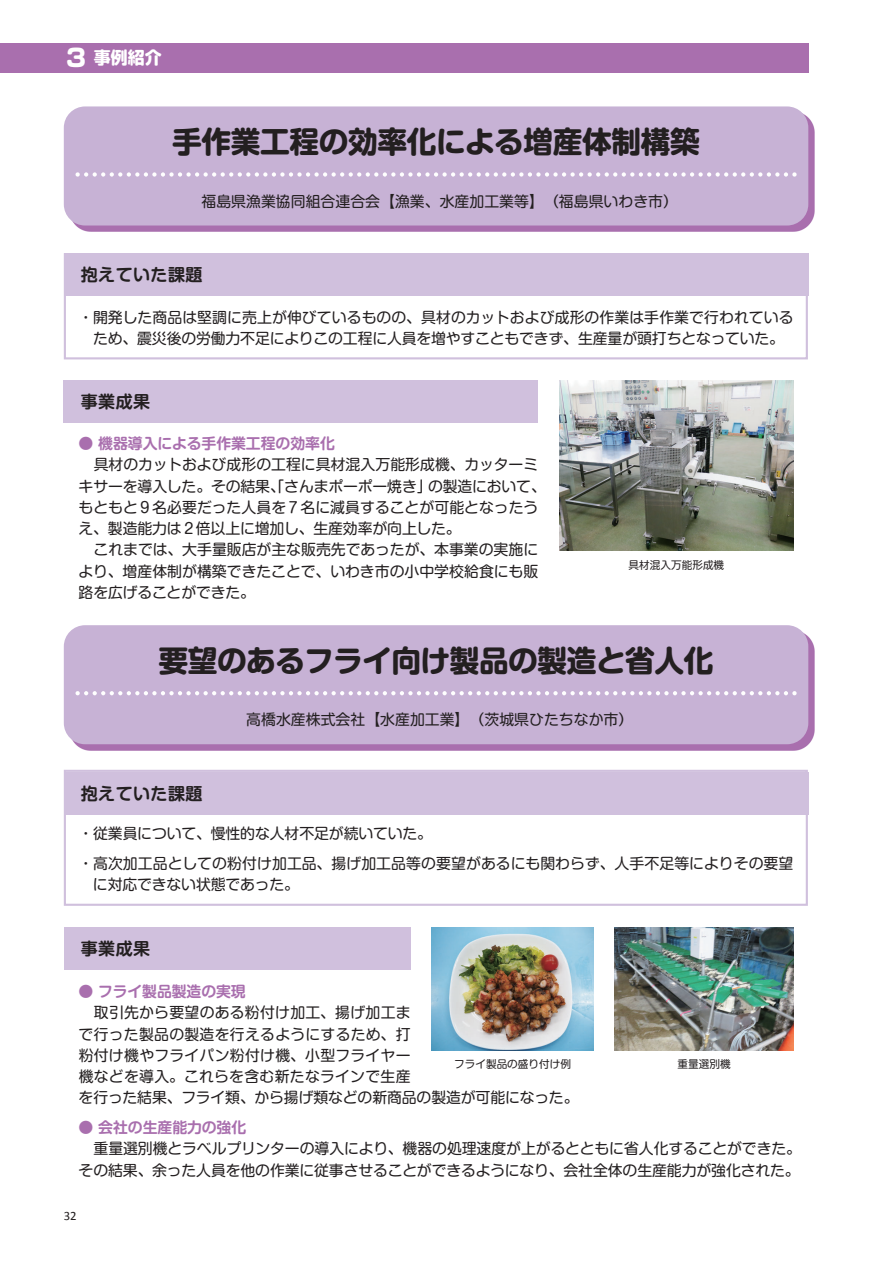
<style>
.page{position:relative;width:893px;height:1263px;background:#fff}
.page>*{position:absolute;margin:0;border:0;box-sizing:border-box;transform-origin:0 0}
.t1{font:29.7px "Shin M Go Pro Bold 90 pv RKSJ H";letter-spacing:-.015em;color:#231f20}
.t2{font:16.95px "Shin M Go Pro De Bold 90 pv RKSJ H";letter-spacing:.025em;color:#231f20}
.t3{font:16.95px "Soft Go Std Heavy 90 pv RKSJ H";color:#fff}
.t4{font:14.85px/21.3px "Shin M Go Pro Regular 90 pv RKSJ H";letter-spacing:-.005em;color:#231f20}
.t5{font:14.85px/21.3px "Shin M Go Pro Regular 90 pv RKSJ H";letter-spacing:.015em;color:#231f20}
.t6{font:14.85px "Shin M Go Pro De Bold 90 pv RKSJ H";letter-spacing:-.005em;color:#a96fae}
.t7{font:12.75px "Calibri";color:#231f20}
.t8{font:10.65px "Shin M Go Pro Regular 90 pv RKSJ H";color:#231f20}
.s1{font-size:24.45px}
</style>
<div class="page">
<div style="left:0;top:43px;width:808px;height:29px;background:#a96fae"></div>
<img style="left:73px;top:113px;width:741px;height:119px">
<div style="left:64px;top:106px;width:744px;height:120px;background:#c7b2d5;border-radius:21px"></div>
<svg style="left:75px;top:172px;width:721px;height:5px"></svg>
<img style="left:70px;top:631px;width:744px;height:119px">
<div style="left:64px;top:625px;width:744px;height:119px;background:#c7b2d5;border-radius:21px"></div>
<svg style="left:75px;top:691px;width:721px;height:4px"></svg>
<div style="left:64px;top:381px;width:474px;height:42px;background:#d0c0dd"></div>
<svg style="left:64px;top:253px;width:743px;height:106px"></svg>
<div style="left:64px;top:927px;width:346px;height:43px;background:#d0c0dd"></div>
<svg style="left:64px;top:770px;width:743px;height:136px"></svg>
<img style="left:559px;top:381px;width:234px;height:170px">
<img style="left:614px;top:927px;width:179px;height:123px">
<img style="left:432px;top:927px;width:161px;height:123px">
<p class="t3" style="left:30px;top:51px;width:134px">　　<span class="s1">３</span>事例紹介</p>
<h1 class="t1" style="left:172px;top:131px;width:529px">手作業工程の効率化による増産体制構築</h1>
<p class="t4" style="left:201px;top:193px;width:478px">福島県漁業協同組合連合会【漁業、水産加工業等】（福島県いわき市）</p>
<p class="t2" style="left:81px;top:268px;width:123px">抱えていた課題</p>
<p class="t4" style="left:78px;top:308px;width:716px;text-align:center">・ 開発した商品は堅調に売上が伸びているものの、具材のカットおよび成形の作業は手作業で行われているため、震災後の労働力不足によりこの工程に人員を増やすこともできず、生産量が頭打ちとなっていた。</p>
<p class="t2" style="left:81px;top:396px;width:71px">事業成果</p>
<p class="t6" style="left:79px;top:438px;width:258px">● 機器導入による手作業工程の効率化</p>
<p class="t4" style="left:79px;top:456px;width:469px">　具材のカットおよび成形の工程に具材混入万能形成機、カッターミキサーを導入した。その結果、「さんまポーポー焼き」の製造において、もともと９名必要だった人員を７名に減員することが可能となったうえ、製造能力は２倍以上に増加し、生産効率が向上した。<br>　これまでは、大手量販店が主な販売先であったが、本事業の実施により、増産体制が構築できたことで、いわき市の小中学校給食にも販路を広げることができた。</p>
<p class="t8" style="left:628px;top:561px;width:97px">具材混入万能形成機</p>
<h1 class="t1" style="left:158px;top:649px;width:556px">要望のあるフライ向け製品の製造と省人化</h1>
<p class="t4" style="left:246px;top:711px;width:388px">高橋水産株式会社【水産加工業】（茨城県ひたちなか市）</p>
<p class="t2" style="left:81px;top:787px;width:123px">抱えていた課題</p>
<p class="t4" style="left:78px;top:821px;width:716px;line-height:29.7px">・従業員について、慢性的な人材不足が続いていた。<br>・ 高次加工品としての粉付け加工品、揚げ加工品等の要望があるにも関わらず、人手不足等によりその要望</p>
<p class="t4" style="left:93px;top:876px;width:207px">に対応できない状態であった。</p>
<p class="t2" style="left:81px;top:942px;width:71px">事業成果</p>
<p class="t6" style="left:79px;top:986px;width:169px">● フライ製品製造の実現</p>
<p class="t5" style="left:79px;top:1004px;width:501px">　取引先から要望のある粉付け加工、揚げ加工ま<br>で行った製品の製造を行えるようにするため、打<br>粉付け機やフライパン粉付け機、小型フライヤー<br>機などを導入。これらを含む新たなラインで生産<br>を行った結果、フライ類、から揚げ類などの新商品の製造が可能になった。</p>
<p class="t6" style="left:79px;top:1122px;width:169px">● 会社の生産能力の強化</p>
<p class="t4" style="left:79px;top:1140px;width:723px">　重量選別機とラベルプリンターの導入により、機器の処理速度が上がるとともに省人化することができた。その結果、余った人員を他の作業に従事させることができるようになり、会社全体の生産能力が強化された。</p>
<p class="t8" style="left:454px;top:1060px;width:118px">フライ製品の盛り付け例</p>
<p class="t8" style="left:677px;top:1060px;width:55px">重量選別機</p>
<p class="t7" style="left:64px;top:1211px;width:14px">32</p>
</div>
